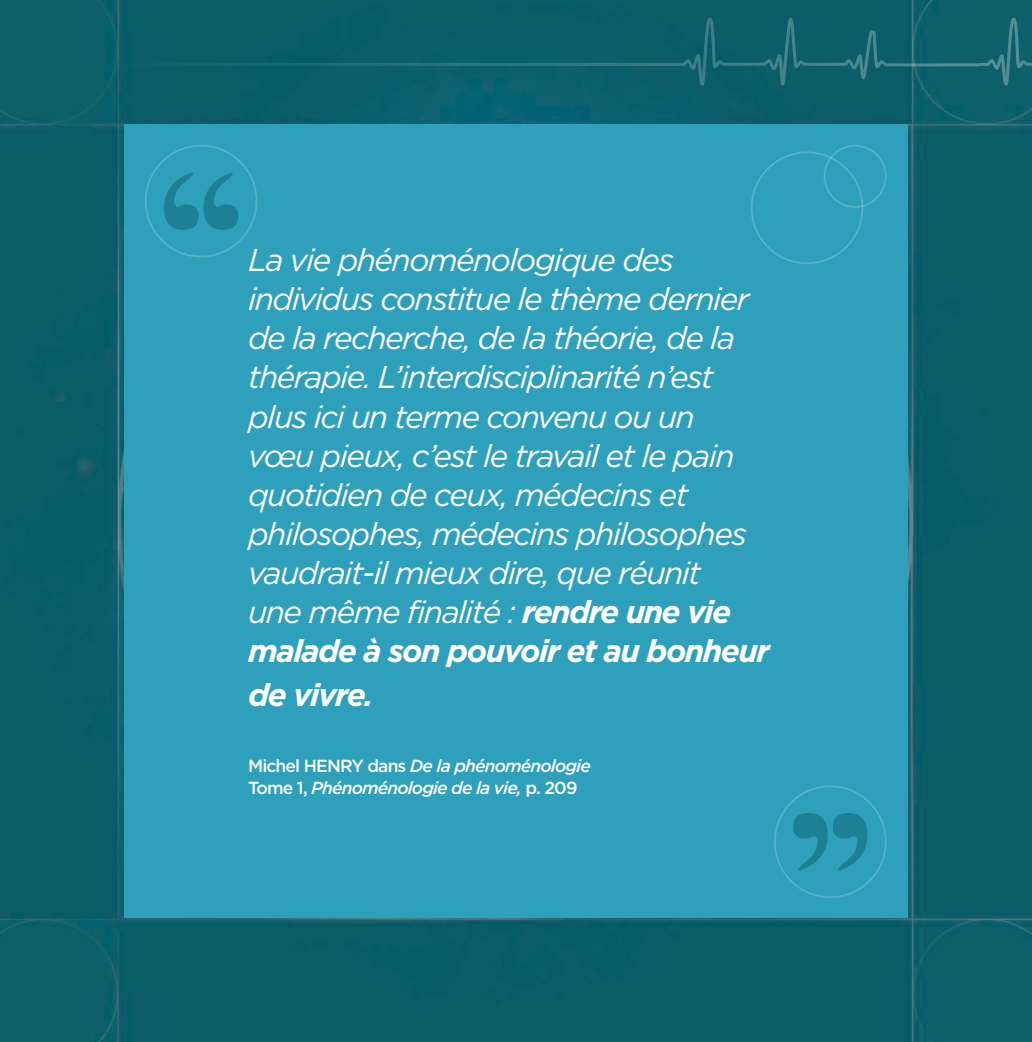
<style>
.page{position:relative;width:1032px;height:1042px;background:#0b5d69}
.page>*{position:absolute;margin:0;border:0;box-sizing:border-box;transform-origin:0 0}
.t1{font:italic 31.5px/39.2px "Gotham";letter-spacing:-.05em;color:#fff}
.t2{font:italic 700 31.5px "Gotham";letter-spacing:-.05em;color:#fff}
.t3{font:italic 500 17.5px "Gotham";letter-spacing:-.05em;color:#fff}
.s1{font-weight:700}
.s2{font-style:normal}
</style>
<div class="page">
<svg style="left:979px;top:18px;width:53px;height:68px;background:#186772"></svg>
<svg style="left:122px;top:18px;width:857px;height:68px;background:#0d5f6b"></svg>
<div style="left:124px;top:124px;width:784px;height:794px;background:#2ea0bc"></div>
<svg style="left:164px;top:172px;width:74px;height:58px"></svg>
<svg style="left:793px;top:813px;width:75px;height:57px"></svg>
<div style="left:145px;top:145px;width:112px;height:112px;border:2px solid #fff;border-radius:50%"></div>
<div style="left:774px;top:785px;width:112px;height:113px;border:2px solid #fff;border-radius:50%"></div>
<div style="left:751px;top:151px;width:112px;height:113px;border:2px solid #fff;border-radius:50%"></div>
<div style="left:823px;top:145px;width:63px;height:63px;border:2px solid #fff;border-radius:50%"></div>
<p class="t1" style="left:248px;top:240px;width:523px">La vie phénoménologique des individus constitue le thème dernier de la recherche, de la théorie, de la thérapie. L’interdisciplinarité n’est plus ici un terme convenu ou un<br>vœu pieux, c’est le travail et le pain quotidien de ceux, médecins et philosophes, médecins philosophes vaudrait-il mieux dire, que réunit<br>une même finalité : <span class="s1">rendre une vie malade à son pouvoir et au bonheur</span></p>
<p class="t2" style="left:248px;top:676px;width:127px">de vivre.</p>
<p class="t3" style="left:248px;top:755px;width:344px"><span class="s2">Michel HENRY dans</span> De la phénoménologie</p>
<p class="t3" style="left:248px;top:778px;width:331px"><span class="s2">Tome 1,</span> Phénoménologie de la vie, <span class="s2">p. 209</span></p>
</div>
